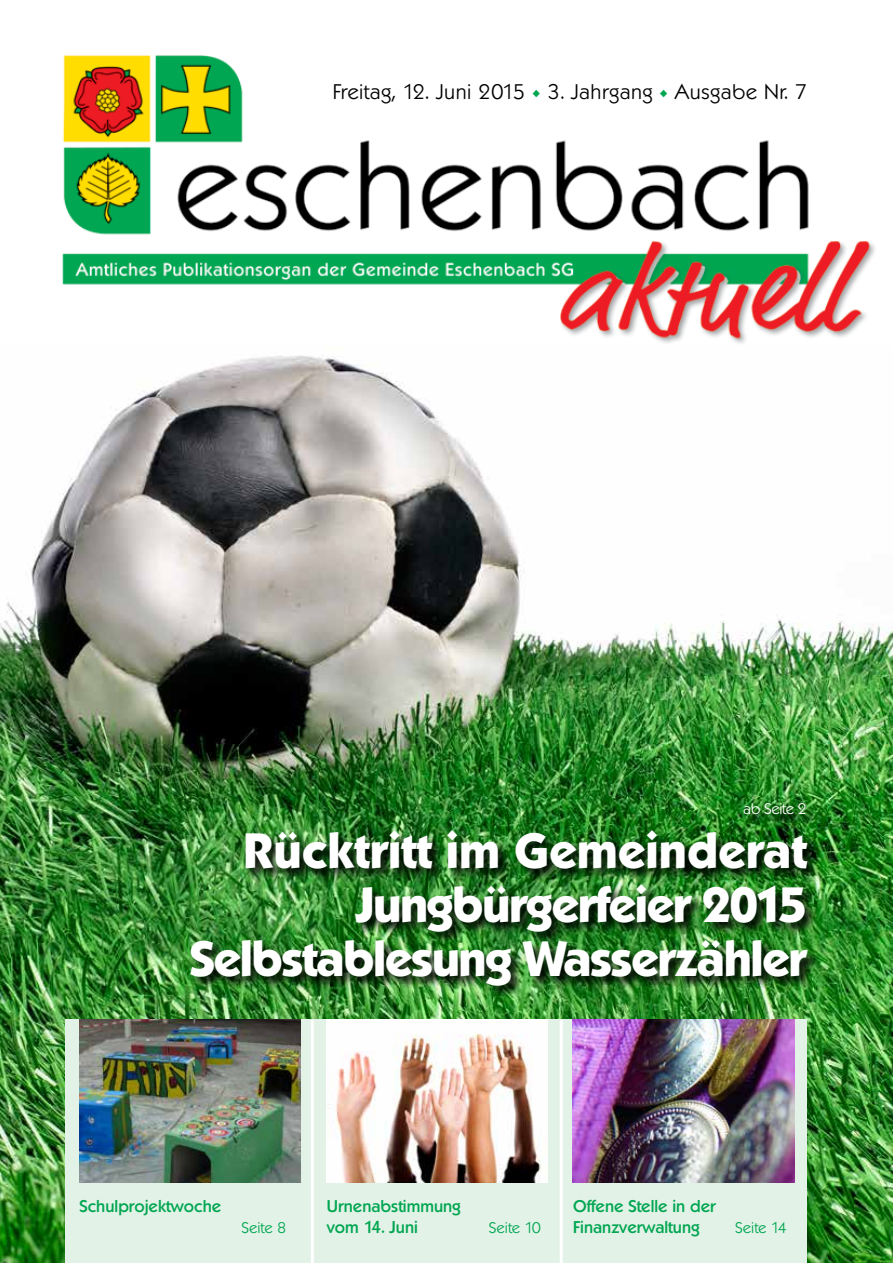
<style>
.page{position:relative;width:893px;height:1263px;background:#fff}
.page>*{position:absolute;margin:0;border:0;box-sizing:border-box;transform-origin:0 0}
.t1{font:700 48px/54px "Koblenz TS";letter-spacing:-.03em;color:#fff;text-align:right}
.t2{font:300 20.55px "Koblenz TS";letter-spacing:.02em;color:#000}
.t3{font:500 16.5px/21px "Koblenz TS";color:#00a651}
.t4{font:300 15px "Koblenz TS";color:#00a651}
.t5{font:300 15px "Koblenz TS";letter-spacing:-.025em;color:#fff}
.s1{font-weight:700;font-size:32.1px;color:#00a651}
</style>
<div class="page">
<img style="left:0;top:355px;width:893px;height:908px">
<div style="left:65px;top:1019px;width:741px;height:244px;background:#e3f2e7"></div>
<hr style="left:560px;top:1020px;width:3px;height:243px;background:#fff">
<hr style="left:311px;top:1020px;width:3px;height:243px;background:#fff">
<img style="left:79px;top:1019px;width:221px;height:164px">
<img style="left:189px;top:801px;width:632px;height:199px">
<img style="left:62px;top:55px;width:813px;height:289px">
<img style="left:573px;top:1019px;width:221px;height:164px">
<img style="left:327px;top:1019px;width:221px;height:164px">
<p class="t2" style="left:333px;top:80px;width:476px">Freitag, 12. Juni 2015 <span class="s1">•</span> 3. Jahrgang <span class="s1">•</span> Ausgabe Nr. 7</p>
<p class="t5" style="left:743px;top:800px;width:65px">ab Seite 2</p>
<h1 class="t1" style="left:190px;top:824px;width:619px">Rücktritt im Gemeinderat<br>Jungbürgerfeier 2015<br>Selbstablesung Wasserzähler</h1>
<p class="t3" style="left:79px;top:1195px;width:143px">Schulprojektwoche</p>
<p class="t4" style="left:241px;top:1218px;width:46px">Seite 8</p>
<p class="t3" style="left:327px;top:1195px;width:135px">Urnenabstimmung vom 14. Juni</p>
<p class="t4" style="left:489px;top:1218px;width:54px">Seite 10</p>
<p class="t3" style="left:573px;top:1195px;width:144px">Offene Stelle in der<br>Finanzverwaltung</p>
<p class="t4" style="left:735px;top:1218px;width:53px">Seite 14</p>
</div>
